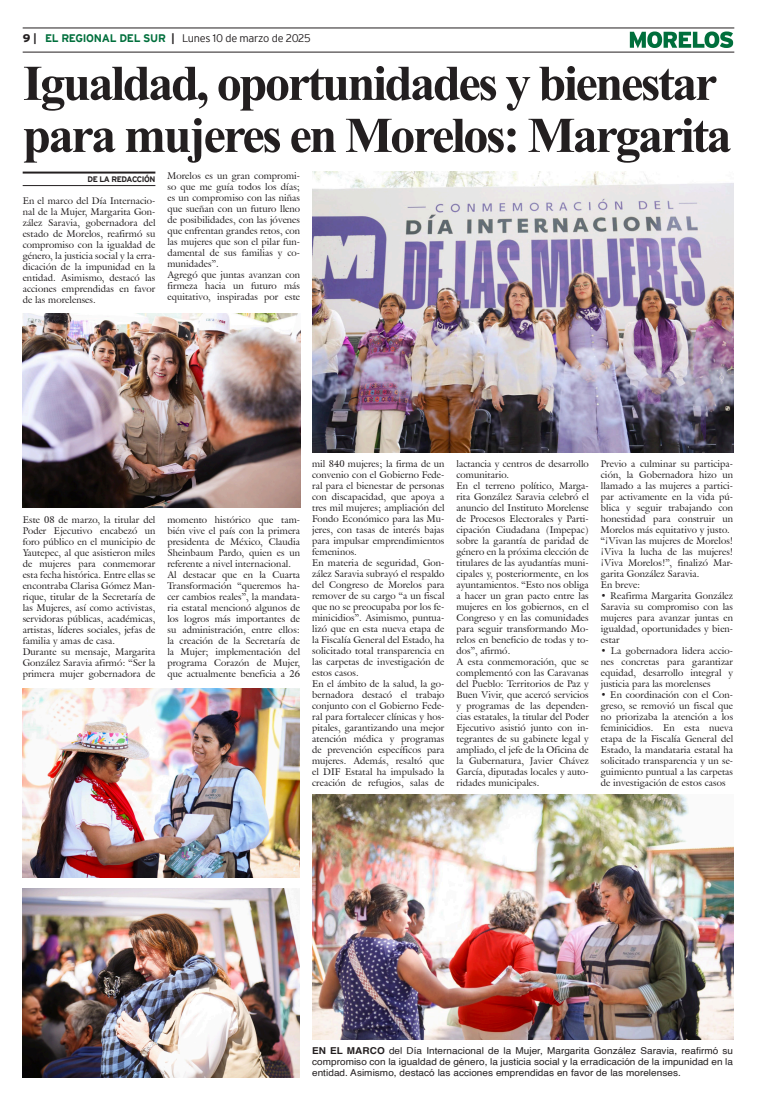
<style>
.page{position:relative;width:757px;height:1106px;background:#fff}
.page>*{position:absolute;margin:0;border:0;box-sizing:border-box;transform-origin:0 0}
.Cabeza_01{font:700 50px "Times New Roman";letter-spacing:-.05em;color:#231f20}
.t1{font:300 11px "Interstate";letter-spacing:-.03em;color:#231f20}
.t2{font:9.5px/11px "Galliard IT Cby BT";letter-spacing:.01em;color:#231f20;text-align:justify}
.Pie_de_foto{font:9.5px/11px "Helvetica";letter-spacing:.005em;color:#231f20;text-align:justify;scale:1.05 1}
.t3{font:700 8px "Interstate";letter-spacing:-.05em;color:#231f20}
.s1{font-weight:900}
.s2{font-weight:700}
.s3{font-weight:700;color:#006f3c}
</style>
<div class="page">
<hr style="left:23px;top:28px;width:711px;height:1px;background:#231f20">
<hr style="left:23px;top:52px;width:711px;height:1px;background:#231f20">
<svg style="left:630px;top:31px;width:103px;height:17px"></svg>
<hr style="left:23px;top:171px;width:132px;height:2px;background:#231f20">
<hr style="left:23px;top:185px;width:132px;height:1px;background:#231f20">
<img style="left:312px;top:171px;width:421px;height:281px">
<img style="left:23px;top:313px;width:277px;height:194px">
<img style="left:312px;top:794px;width:421px;height:245px">
<img style="left:23px;top:888px;width:277px;height:189px">
<img style="left:23px;top:688px;width:277px;height:189px">
<p class="t1" style="left:23px;top:32px;width:289px"><span class="s1">9</span> <span class="s2">|</span> <span class="s3">EL REGIONAL DEL SUR</span> <span class="s2">|</span> Lunes 10 de marzo de 2025</p>
<p class="Cabeza_01" style="left:23px;top:47px;width:696px">Igualdad, oportunidades y bienestar</p>
<p class="Cabeza_01" style="left:23px;top:99px;width:710px">para mujeres en Morelos: Margarita</p>
<p class="t3" style="left:87px;top:175px;width:69px">DE LA REDACCIÓN</p>
<p class="t2" style="left:167px;top:170px;width:134px">Morelos es un gran compromi&shy;so que me guía todos los días; es un compromiso con las niñas que sueñan con un futuro lleno de posibilidades, con las jóvenes que enfrentan grandes retos, con las mujeres que son el pilar fun&shy;damental de sus familias y co&shy;munidades”.</p>
<p class="t2" style="left:167px;top:269px;width:134px">Agregó que juntas avanzan con firmeza hacia un futuro más equitativo, inspiradas por este</p>
<p class="t2" style="left:23px;top:195px;width:134px">En el marco del Día Internacio&shy;nal de la Mujer, Margarita Gon&shy;zález Saravia, gobernadora del estado de Morelos, reafirmó su compromiso con la igualdad de género, la justicia social y la erra&shy;dicación de la impunidad en la entidad. Asimismo, destacó las acciones emprendidas en favor de las morelenses.</p>
<p class="t2" style="left:23px;top:514px;width:134px">Este 08 de marzo, la titular del Poder Ejecutivo encabezó un foro público en el municipio de Yautepec, al que asistieron miles de mujeres para conmemorar esta fecha histórica. Entre ellas se encontraba Clarisa Gómez Man&shy;rique, titular de la Secretaría de las Mujeres, así como activistas, servidoras públicas, académicas, artistas, líderes sociales, jefas de familia y amas de casa.</p>
<p class="t2" style="left:23px;top:646px;width:134px">Durante su mensaje, Margarita González Saravia afirmó: “Ser la primera mujer gobernadora de</p>
<p class="t2" style="left:167px;top:514px;width:134px">momento histórico que tam&shy;bién vive el país con la primera presidenta de México, Claudia Sheinbaum Pardo, quien es un referente a nivel internacional.</p>
<p class="t2" style="left:167px;top:569px;width:134px">Al destacar que en la Cuarta Transformación “queremos ha&shy;cer cambios reales”, la mandata&shy;ria estatal mencionó algunos de los logros más importantes de su administración, entre ellos: la creación de la Secretaría de la Mujer; implementación del programa Corazón de Mujer, que actualmente beneficia a 26</p>
<p class="t2" style="left:312px;top:458px;width:134px">mil 840 mujeres; la firma de un convenio con el Gobierno Fede&shy;ral para el bienestar de personas con discapacidad, que apoya a tres mil mujeres; ampliación del Fondo Económico para las Mu&shy;jeres, con tasas de interés bajas para impulsar emprendimientos femeninos.</p>
<p class="t2" style="left:312px;top:557px;width:134px">En materia de seguridad, Gon&shy;zález Saravia subrayó el respaldo del Congreso de Morelos para remover de su cargo “a un fiscal que no se preocupaba por los fe&shy;minicidios”. Asimismo, puntua&shy;lizó que en esta nueva etapa de la Fiscalía General del Estado, ha solicitado total transparencia en las carpetas de investigación de estos casos.</p>
<p class="t2" style="left:312px;top:678px;width:134px">En el ámbito de la salud, la go&shy;bernadora destacó el trabajo conjunto con el Gobierno Fede&shy;ral para fortalecer clínicas y hos&shy;pitales, garantizando una mejor atención médica y programas de prevención específicos para mujeres. Además, resaltó que el DIF Estatal ha impulsado la creación de refugios, salas de</p>
<p class="t2" style="left:456px;top:458px;width:134px">lactancia y centros de desarrollo comunitario.</p>
<p class="t2" style="left:456px;top:480px;width:134px">En el terreno político, Marga&shy;rita González Saravia celebró el anuncio del Instituto Morelense de Procesos Electorales y Parti&shy;cipación Ciudadana (Impepac) sobre la garantía de paridad de género en la próxima elección de titulares de las ayudantías muni&shy;cipales y, posteriormente, en los ayuntamientos. “Esto nos obliga a hacer un gran pacto entre las mujeres en los gobiernos, en el Congreso y en las comunidades para seguir transformando Mo&shy;relos en beneficio de todas y to&shy;dos”, afirmó.</p>
<p class="t2" style="left:456px;top:656px;width:134px">A esta conmemoración, que se complementó con las Caravanas del Pueblo: Territorios de Paz y Buen Vivir, que acercó servicios y programas de las dependen&shy;cias estatales, la titular del Poder Ejecutivo asistió junto con in&shy;tegrantes de su gabinete legal y ampliado, el jefe de la Oficina de la Gubernatura, Javier Chávez García, diputadas locales y auto&shy;ridades municipales.</p>
<p class="t2" style="left:601px;top:458px;width:134px">Previo a culminar su participa&shy;ción, la Gobernadora hizo un llamado a las mujeres a partici&shy;par activamente en la vida pú&shy;blica y seguir trabajando con honestidad para construir un Morelos más equitativo y justo.</p>
<p class="t2" style="left:601px;top:535px;width:134px">“¡Vivan las mujeres de Morelos! ¡Viva la lucha de las mujeres! ¡Viva Morelos!”, finalizó Mar&shy;garita González Saravia.</p>
<p class="t2" style="left:601px;top:579px;width:41px">En breve:</p>
<p class="t2" style="left:601px;top:590px;width:134px">• Reafirma Margarita González Saravia su compromiso con las mujeres para avanzar juntas en igualdad, oportunidades y bien&shy;estar</p>
<p class="t2" style="left:601px;top:645px;width:134px">• La gobernadora lidera accio&shy;nes concretas para garantizar equidad, desarrollo integral y justicia para las morelenses</p>
<p class="t2" style="left:601px;top:689px;width:134px">• En coordinación con el Con&shy;greso, se removió un fiscal que no priorizaba la atención a los feminicidios. En esta nueva etapa de la Fiscalía General del Estado, la mandataria estatal ha solicitado transparencia y un se&shy;guimiento puntual a las carpetas de investigación de estos casos</p>
<p class="Pie_de_foto" style="left:312px;top:1045px;width:402px"><span class="s2">EN EL MARCO</span> del Día Internacional de la Mujer, Margarita González Saravia, reafirmó su compromiso con la igualdad de género, la justicia social y la erradicación de la impunidad en la entidad. Asimismo, destacó las acciones emprendidas en favor de las morelenses.</p>
</div>
